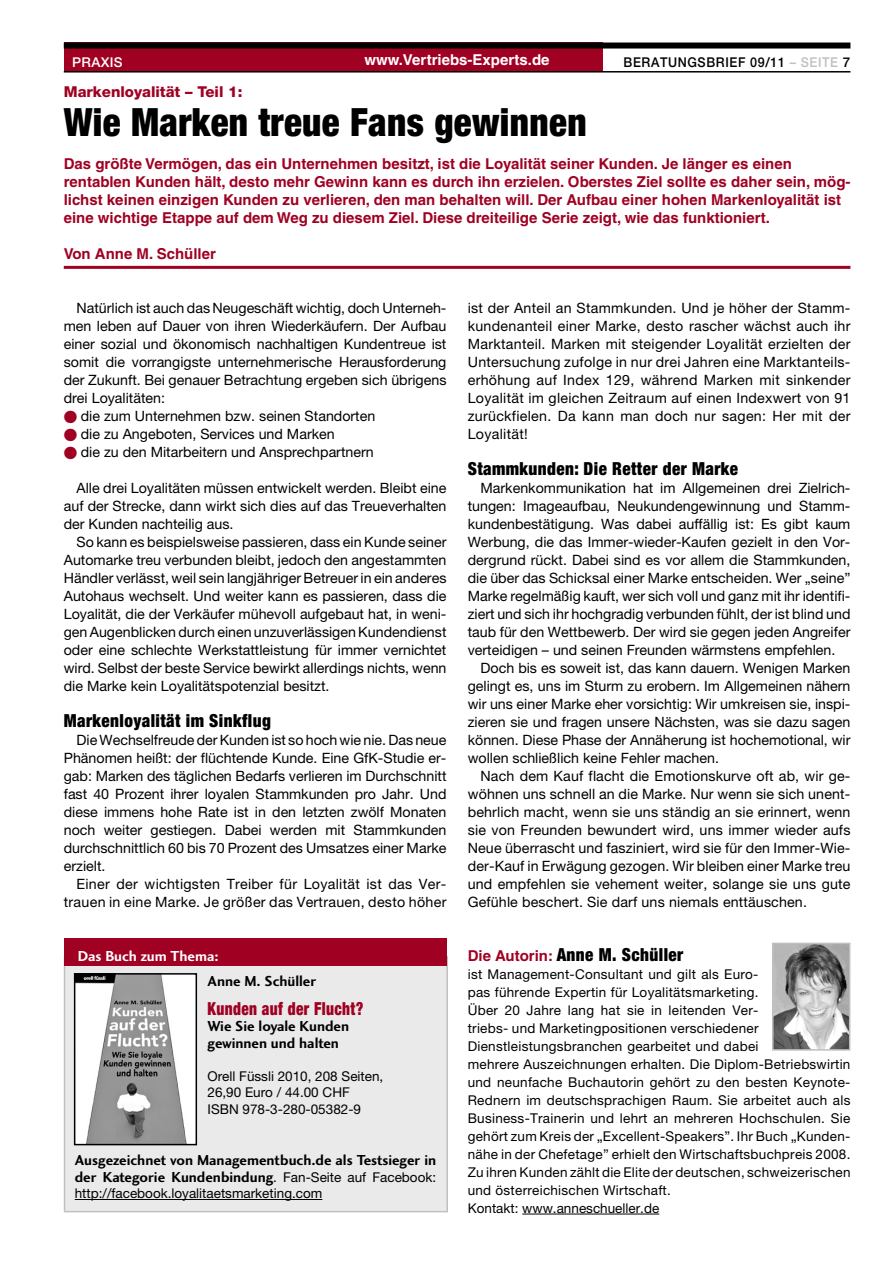
<style>
.page{position:relative;width:893px;height:1263px;background:#fff}
.page>*{position:absolute;margin:0;border:0;box-sizing:border-box;transform-origin:0 0}
.t1{font:900 condensed 39px "Helvetica Neue";letter-spacing:.01em;color:#000;scale:.95 1}
.t2{font:900 condensed 18px "Helvetica Neue";letter-spacing:.025em;color:#000;scale:.95 1}
.t3{font:900 condensed 18px "Helvetica Neue";letter-spacing:.025em;color:#a00022;scale:.85 1}
.t4{font:700 15px/18px "Helvetica";color:#a00022}
.t5{font:15px/16.5px "Charlotte Sans Bold Plain";color:#000}
.t6{font:700 15px "Helvetica";color:#fff}
.t7{font:800 15px "Helvetica Neue";color:#a00022}
.t8{font:15px "Charlotte Sans Bold Plain";color:#fff}
.t9{font:14.25px/18px "Helvetica Neue";color:#000;text-align:justify}
.t10{font:14.25px/18px "Helvetica Neue";letter-spacing:.02em;color:#000;text-align:right}
.t11{font:13.5px/18px "Helvetica Neue";letter-spacing:.02em;color:#000}
.t12{font:13.5px/16.5px "Helvetica Neue";color:#000}
.t13{font:500 13.5px "Helvetica Neue";letter-spacing:.05em;color:#000;scale:.93 1}
.t14{font:500 13.5px "Helvetica Neue";letter-spacing:.025em;color:#fff}
.s1{color:#c0c0c0}
.s2{font-family:"Helvetica Neue";font-size:13.5px}
.s3{font-family:"Helvetica";font-weight:700;font-stretch:normal;font-size:15px;color:#a00022}
.s4{font-size:14.25px}
</style>
<div class="page">
<div style="left:64px;top:43px;width:538px;height:29px;background:#a00022"></div>
<div style="left:64px;top:43px;width:786px;height:6px;background:#000"></div>
<hr style="left:64px;top:71px;width:786px;height:2px;background:#000">
<hr style="left:522px;top:1214px;width:137px;height:1px;background:#000">
<hr style="left:64px;top:266px;width:786px;height:3px;background:#a00022">
<img style="left:775px;top:946px;width:72px;height:102px">
<div style="left:772px;top:943px;width:78px;height:108px;border:2px solid #c0c0c0"></div>
<div style="left:65px;top:956px;width:382px;height:255px;background:#eaeaea"></div>
<div style="left:64px;top:956px;width:384px;height:256px;border:2px solid #c0c0c0"></div>
<div style="left:64px;top:938px;width:382px;height:27px;background:#a00022"></div>
<img style="left:77px;top:976px;width:117px;height:166px">
<div style="left:74px;top:973px;width:123px;height:172px;border:2px solid #000"></div>
<hr style="left:75px;top:1199px;width:247px;height:1px;background:#000">
<p class="t14" style="left:72px;top:54px;width:52px">PRAXIS</p>
<p class="t6" style="left:364px;top:51px;width:187px">www.Vertriebs-Experts.de</p>
<p class="t13" style="left:623px;top:54px;width:245px">BERATUNGSBRIEF 09/11 <span class="s1">– SEITE</span> 7</p>
<p class="t7" style="left:64px;top:82px;width:180px">Markenloyalität – Teil 1:</p>
<h1 class="t1" style="left:64px;top:98px;width:552px">Wie Marken treue Fans gewinnen</h1>
<p class="t4" style="left:64px;top:154px;width:788px">Das größte Vermögen, das ein Unternehmen besitzt, ist die Loyalität seiner Kunden. Je länger es einen rentablen Kunden hält, desto mehr Gewinn kann es durch ihn erzielen. Oberstes Ziel sollte es daher sein, mög&shy;lichst keinen einzigen Kunden zu verlieren, den man behalten will. Der Aufbau einer hohen Markenloyalität ist eine wichtige Etappe auf dem Weg zu diesem Ziel. Diese dreiteilige Serie zeigt, wie das funktioniert.</p>
<p class="t4" style="left:64px;top:244px;width:154px">Von Anne M. Schüller</p>
<p class="t9" style="left:77px;top:298px;width:371px">Natürlich ist auch das Neugeschäft wichtig, doch Unterneh-</p>
<p class="t9" style="left:64px;top:316px;width:384px">men leben auf Dauer von ihren Wiederkäufern. Der Aufbau</p>
<p class="t9" style="left:64px;top:334px;width:384px">einer sozial und ökonomisch nachhaltigen Kundentreue ist</p>
<p class="t9" style="left:64px;top:352px;width:384px">somit die vorrangigste unternehmerische Herausforderung</p>
<p class="t9" style="left:64px;top:370px;width:384px">der Zukunft. Bei genauer Betrachtung ergeben sich übrigens</p>
<p class="t9" style="left:64px;top:388px;width:103px">drei Loyalitäten:</p>
<p class="t9" style="left:81px;top:406px;width:296px">die zum Unternehmen bzw. seinen Standorten</p>
<p class="t9" style="left:81px;top:424px;width:255px">die zu Angeboten, Services und Marken</p>
<p class="t9" style="left:81px;top:442px;width:294px">die zu den Mitarbeitern und Ansprechpartnern</p>
<p class="t9" style="left:64px;top:478px;width:384px;text-indent:13px">Alle drei Loyalitäten müssen entwickelt werden. Bleibt eine auf der Strecke, dann wirkt sich dies auf das Treueverhalten der Kunden nachteilig aus.</p>
<p class="t9" style="left:64px;top:532px;width:384px;text-indent:13px">So kann es beispielsweise passieren, dass ein Kunde seiner Automarke treu verbunden bleibt, jedoch den angestammten Händler verlässt, weil sein langjähriger Betreuer in ein anderes Autohaus wechselt. Und weiter kann es passieren, dass die Loyalität, die der Verkäufer mühevoll aufgebaut hat, in weni&shy;gen Augenblicken durch einen unzuverlässigen Kundendienst oder eine schlechte Werkstattleistung für immer vernichtet wird. Selbst der beste Service bewirkt allerdings nichts, wenn die Marke kein Loyalitätspotenzial besitzt.</p>
<p class="t2" style="left:64px;top:709px;width:220px">Markenloyalität im Sinkflug</p>
<p class="t9" style="left:64px;top:730px;width:384px;text-indent:13px">Die Wechselfreude der Kunden ist so hoch wie nie. Das neue Phänomen heißt: der flüchtende Kunde. Eine GfK-Studie er&shy;gab: Marken des täglichen Bedarfs verlieren im Durchschnitt fast 40 Prozent ihrer loyalen Stammkunden pro Jahr. Und diese immens hohe Rate ist in den letzten zwölf Monaten noch weiter gestiegen. Dabei werden mit Stammkunden durchschnittlich 60 bis 70 Prozent des Umsatzes einer Marke erzielt.</p>
<p class="t10" style="left:64px;top:874px;width:384px">Einer der wichtigsten Treiber für Loyalität ist das Ver&shy;trauen in eine Marke. Je größer das Vertrauen, desto höher</p>
<p class="t8" style="left:78px;top:947px;width:142px">Das Buch zum Thema:</p>
<p class="t5" style="left:208px;top:972px;width:110px">Anne M. Schüller</p>
<p class="t3" style="left:208px;top:997px;width:185px">Kunden auf der Flucht?</p>
<p class="t5" style="left:208px;top:1018px;width:143px">Wie Sie loyale Kunden gewinnen und halten</p>
<p class="t12" style="left:208px;top:1067px;width:177px">Orell Füssli 2010, 208 Seiten,<br>26,90 Euro / 44.00 CHF<br>ISBN 978-3-280-05382-9</p>
<p class="t5" style="left:75px;top:1152px;width:363px">Ausgezeichnet von Managementbuch.de als Testsieger in der Kategorie Kundenbindung<span class="s2">. Fan-Seite auf Facebook:</span></p>
<p class="t12" style="left:75px;top:1185px;width:249px">http://facebook.loyalitaetsmarketing.com</p>
<p class="t9" style="left:468px;top:298px;width:384px">ist der Anteil an Stammkunden. Und je höher der Stamm&shy;kundenanteil einer Marke, desto rascher wächst auch ihr Marktanteil. Marken mit steigender Loyalität erzielten der Untersuchung zufolge in nur drei Jahren eine Marktanteils&shy;erhöhung auf Index 129, während Marken mit sinkender Loyalität im gleichen Zeitraum auf einen Indexwert von 91 zurückfielen. Da kann man doch nur sagen: Her mit der Loyalität!</p>
<p class="t2" style="left:468px;top:457px;width:286px">Stammkunden: Die Retter der Marke</p>
<p class="t9" style="left:468px;top:478px;width:384px;text-indent:13px">Markenkommunikation hat im Allgemeinen drei Zielrich&shy;tungen: Imageaufbau, Neukundengewinnung und Stamm&shy;kundenbestätigung. Was dabei auffällig ist: Es gibt kaum Werbung, die das Immer-wieder-Kaufen gezielt in den Vor&shy;dergrund rückt. Dabei sind es vor allem die Stammkunden, die über das Schicksal einer Marke entscheiden. Wer „seine” Marke regelmäßig kauft, wer sich voll und ganz mit ihr identifi&shy;ziert und sich ihr hochgradig verbunden fühlt, der ist blind und taub für den Wettbewerb. Der wird sie gegen jeden Angreifer verteidigen – und seinen Freunden wärmstens empfehlen.</p>
<p class="t9" style="left:468px;top:658px;width:384px;text-indent:13px">Doch bis es soweit ist, das kann dauern. Wenigen Marken gelingt es, uns im Sturm zu erobern. Im Allgemeinen nähern wir uns einer Marke eher vorsichtig: Wir umkreisen sie, inspi&shy;zieren sie und fragen unsere Nächsten, was sie dazu sagen können. Diese Phase der Annäherung ist hochemotional, wir wollen schließlich keine Fehler machen.</p>
<p class="t9" style="left:468px;top:766px;width:384px;text-indent:13px">Nach dem Kauf flacht die Emotionskurve oft ab, wir ge&shy;wöhnen uns schnell an die Marke. Nur wenn sie sich unent&shy;behrlich macht, wenn sie uns ständig an sie erinnert, wenn sie von Freunden bewundert wird, uns immer wieder aufs Neue überrascht und fasziniert, wird sie für den Immer-Wie&shy;der-Kauf in Erwägung gezogen. Wir bleiben einer Marke treu und empfehlen sie vehement weiter, solange sie uns gute Gefühle beschert. Sie darf uns niemals enttäuschen.</p>
<p class="t2" style="left:468px;top:943px;width:228px"><span class="s3">Die Autorin:</span> Anne M. Schüller</p>
<p class="t11" style="left:468px;top:965px;width:384px">ist Management-Consultant und gilt als Euro-<br>pas führende Expertin für Loyalitätsmarketing.<br>Über 20 Jahre lang hat sie in leitenden Ver-<br>triebs- und Marketingpositionen verschiedener Dienstleistungsbranchen gearbeitet und dabei<br>mehrere Auszeichnungen erhalten. Die Diplom-Betriebswirtin und neunfache Buchautorin gehört zu den besten Keynote-Rednern im deutschsprachigen Raum. Sie arbeitet auch als Business-Trainerin und lehrt an mehreren Hochschulen. Sie gehört zum Kreis der <span class="s4">„</span>Excellent-Speakers”. Ihr Buch <span class="s4">„</span>Kunden&shy;nähe in der Chefetage” erhielt den Wirtschaftsbuchpreis 2008.<br>Zu ihren Kunden zählt die Elite der deutschen, schweizerischen und österreichischen Wirtschaft.<br>Kontakt: www.anneschueller.de</p>
</div>
